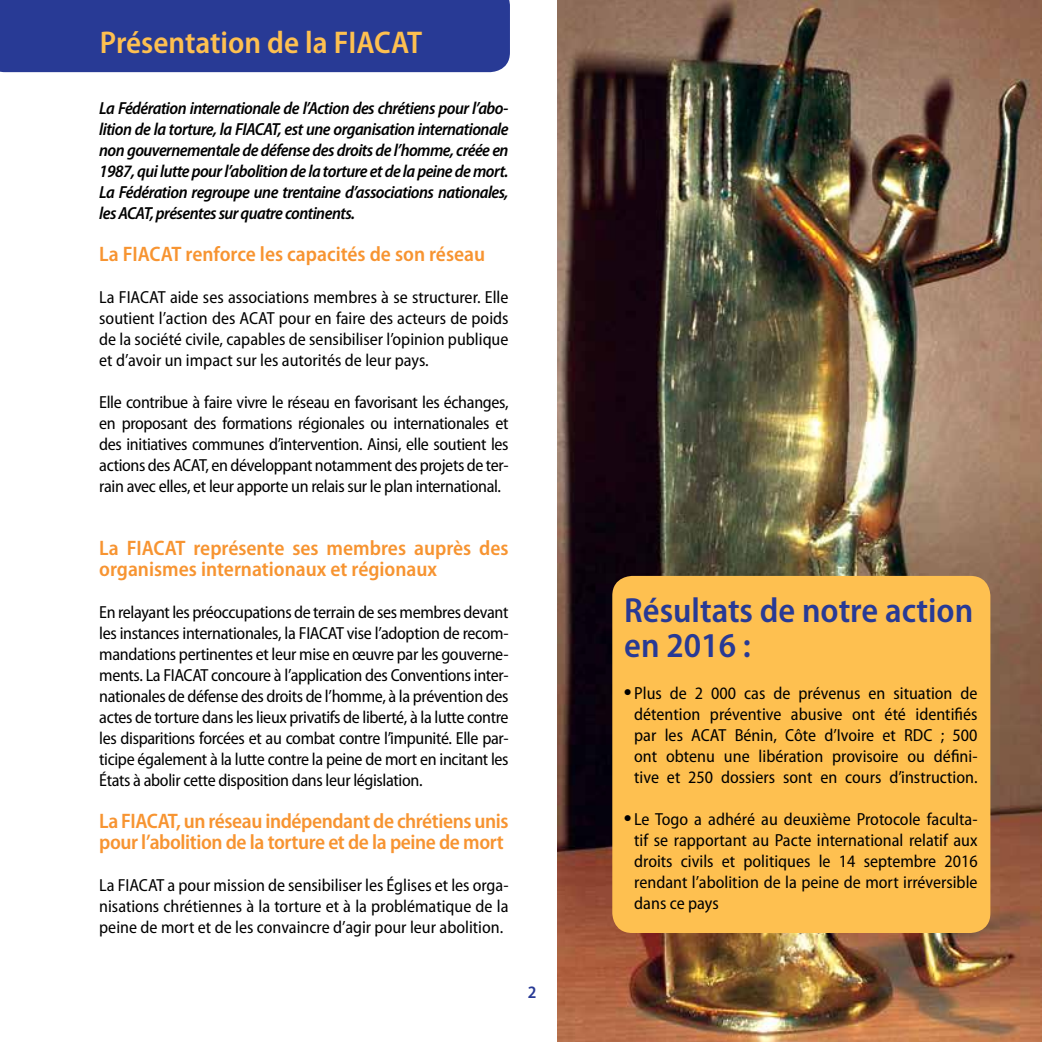
<style>
.page{position:relative;width:1042px;height:1042px;background:#fff}
.page>*{position:absolute;margin:0;border:0;box-sizing:border-box;transform-origin:0 0}
.t1{font:600 semi-condensed 35px/35px "Myriad Pro";color:#283a95}
.t2{font:600 semi-condensed 31.5px "Myriad Pro";color:#fec050}
.t3{font:600 semi-condensed 21px/21px "Myriad Pro";letter-spacing:-.005em;color:#f79431}
.t4{font:semi-condensed 17.5px/21px "Myriad Pro";color:#000;text-align:justify}
.t5{font:italic 600 semi-condensed 17.5px/21px "Myriad Pro";letter-spacing:-.03em;color:#000;text-align:justify}
.t6{font:600 semi-condensed 17.5px "Myriad Pro";color:#283a95}
.s1{font-family:"Times";font-stretch:normal;font-size:21px}
</style>
<div class="page">
<svg style="left:557px;top:971px;width:1px;height:71px"></svg>
<img style="left:558px;top:0;width:484px;height:1042px">
<div style="left:612px;top:576px;width:378px;height:357px;background:#fec050;border-radius:20px"></div>
<div style="left:0;top:0;width:510px;height:72px;background:#283a95"></div>
<h2 class="t2" style="left:100px;top:25px;width:324px">Présentation de la FIACAT</h2>
<p class="t5" style="left:99px;top:98px;width:411px">La Fédération internationale de l’Action des chrétiens pour l’abo&shy;lition de la torture, la FIACAT, est une organisation internationale non gouvernementale de défense des droits de l’homme, créée en 1987, qui lutte pour l’abolition de la torture et de la peine de mort.<br>La Fédération regroupe une trentaine d’associations nationales, les ACAT, présentes sur quatre continents.</p>
<p class="t3" style="left:99px;top:244px;width:387px">La FIACAT renforce les capacités de son réseau</p>
<p class="t4" style="left:99px;top:287px;width:411px">La FIACAT aide ses associations membres à se structurer. Elle soutient l’action des ACAT pour en faire des acteurs de poids de la société civile, capables de sensibiliser l’opinion publique et d’avoir un impact sur les autorités de leur pays.</p>
<p class="t4" style="left:99px;top:392px;width:411px">Elle contribue à faire vivre le réseau en favorisant les échanges, en proposant des formations régionales ou internationales et des initiatives communes d’intervention. Ainsi, elle soutient les actions des ACAT, en développant notamment des projets de ter&shy;rain avec elles, et leur apporte un relais sur le plan international.</p>
<p class="t3" style="left:99px;top:538px;width:411px">La FIACAT représente ses membres auprès des organismes internationaux et régionaux</p>
<p class="t4" style="left:99px;top:602px;width:411px">En relayant les préoccupations de terrain de ses membres devant les instances internationales, la FIACAT vise l’adoption de recom&shy;mandations pertinentes et leur mise en œuvre par les gouverne&shy;ments. La FIACAT concoure à l’application des Conventions inter&shy;nationales de défense des droits de l’homme, à la prévention des actes de torture dans les lieux privatifs de liberté, à la lutte contre les disparitions forcées et au combat contre l’impunité. Elle par&shy;ticipe également à la lutte contre la peine de mort en incitant les États à abolir cette disposition dans leur législation.</p>
<p class="t3" style="left:99px;top:811px;width:411px">La FIACAT, un réseau indépendant de chrétiens unis pour l’abolition de la torture et de la peine de mort</p>
<p class="t4" style="left:99px;top:875px;width:411px">La FIACAT a pour mission de sensibiliser les Églises et les orga&shy;nisations chrétiennes à la torture et à la problématique de la peine de mort et de les convaincre d’agir pour leur abolition.</p>
<p class="t6" style="left:528px;top:982px;width:10px">2</p>
<h1 class="t1" style="left:624px;top:593px;width:350px">Résultats de notre action en 2016 :</h1>
<p class="t4" style="left:624px;top:683px;width:355px;text-align:center"><span class="s1">•</span> Plus de 2 000 cas de prévenus en situation de détention préventive abusive ont été identifiés par les ACAT Bénin, Côte d’Ivoire et RDC ; 500 ont obtenu une libération provisoire ou défini&shy;tive et 250 dossiers sont en cours d’instruction.</p>
<p class="t4" style="left:634px;top:809px;width:345px;text-indent:-10px"><span class="s1">•</span> Le Togo a adhéré au deuxième Protocole faculta&shy;tif se rapportant au Pacte international relatif aux droits civils et politiques le 14 septembre 2016 rendant l’abolition de la peine de mort irréversible dans ce pays</p>
</div>
